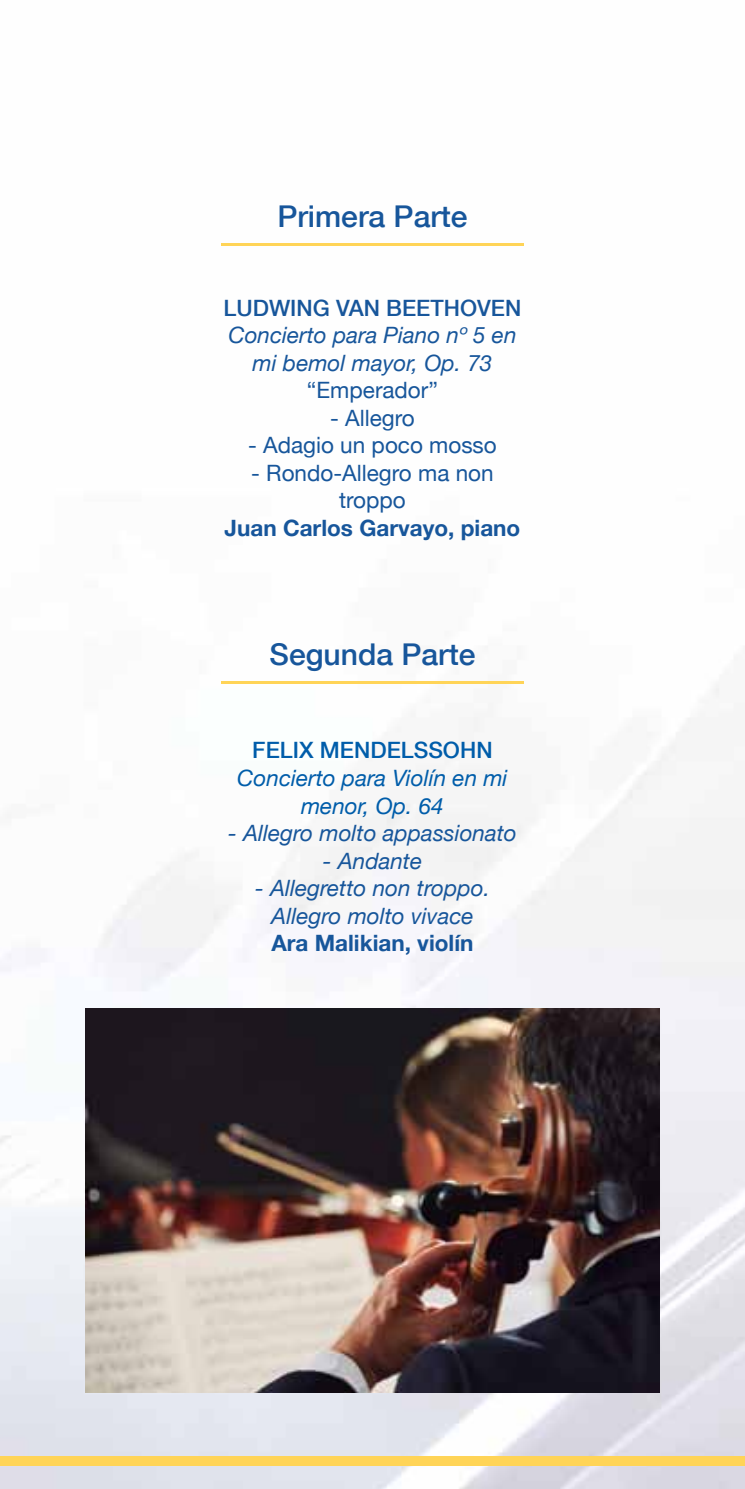
<style>
.page{position:relative;width:745px;height:1489px;background:#fff}
.page>*{position:absolute;margin:0;border:0;box-sizing:border-box;transform-origin:0 0}
.t1{font:500 30px "Helvetica Neue";color:#17569b}
.t2{font:italic 22.5px/27.5px "Helvetica Neue";color:#17569b;text-align:center}
.t3{font:22.5px/27.5px "Helvetica Neue";color:#17569b;text-align:center}
.t4{font:700 22.5px "Helvetica Neue";color:#17569b}
.t5{font:italic 22.5px/27.5px "Helvetica Neue";color:#005daa;text-align:center}
.t6{font:500 22.5px "Helvetica Neue";color:#17569b}
.t7{font:500 22.5px "Helvetica Neue";color:#005daa}
</style>
<div class="page">
<img style="left:0;top:243px;width:744px;height:1245px">
<div style="left:0;top:1455px;width:744px;height:10px;background:#ffd457"></div>
<hr style="left:221px;top:681px;width:302px;height:3px;background:#ffd457">
<hr style="left:221px;top:243px;width:302px;height:3px;background:#ffd457">
<img style="left:85px;top:1008px;width:574px;height:383px">
<h1 class="t1" style="left:277px;top:192px;width:192px">Primera Parte</h1>
<p class="t6" style="left:223px;top:290px;width:299px">LUDWING VAN BEETHOVEN</p>
<p class="t2" style="left:228px;top:320px;width:289px">Concierto para Piano nº 5 en mi bemol mayor, Op. 73</p>
<p class="t3" style="left:307px;top:375px;width:132px">“Emperador”</p>
<p class="t3" style="left:330px;top:402px;width:86px">- Allegro</p>
<p class="t3" style="left:248px;top:430px;width:250px">- Adagio un poco mosso</p>
<p class="t3" style="left:251px;top:457px;width:244px">- Rondo-Allegro ma non troppo</p>
<p class="t4" style="left:224px;top:507px;width:297px">Juan Carlos Garvayo, piano</p>
<h1 class="t1" style="left:269px;top:630px;width:207px">Segunda Parte</h1>
<p class="t7" style="left:252px;top:732px;width:242px">FELIX MENDELSSOHN</p>
<p class="t5" style="left:237px;top:763px;width:272px">Concierto para Violín en mi menor, Op. 64</p>
<p class="t2" style="left:228px;top:818px;width:290px">- Allegro molto appassionato</p>
<p class="t2" style="left:322px;top:845px;width:101px">- Andante</p>
<p class="t2" style="left:255px;top:873px;width:236px">- Allegretto non troppo.<br>Allegro molto vivace</p>
<p class="t4" style="left:271px;top:922px;width:203px">Ara Malikian, violín</p>
</div>
